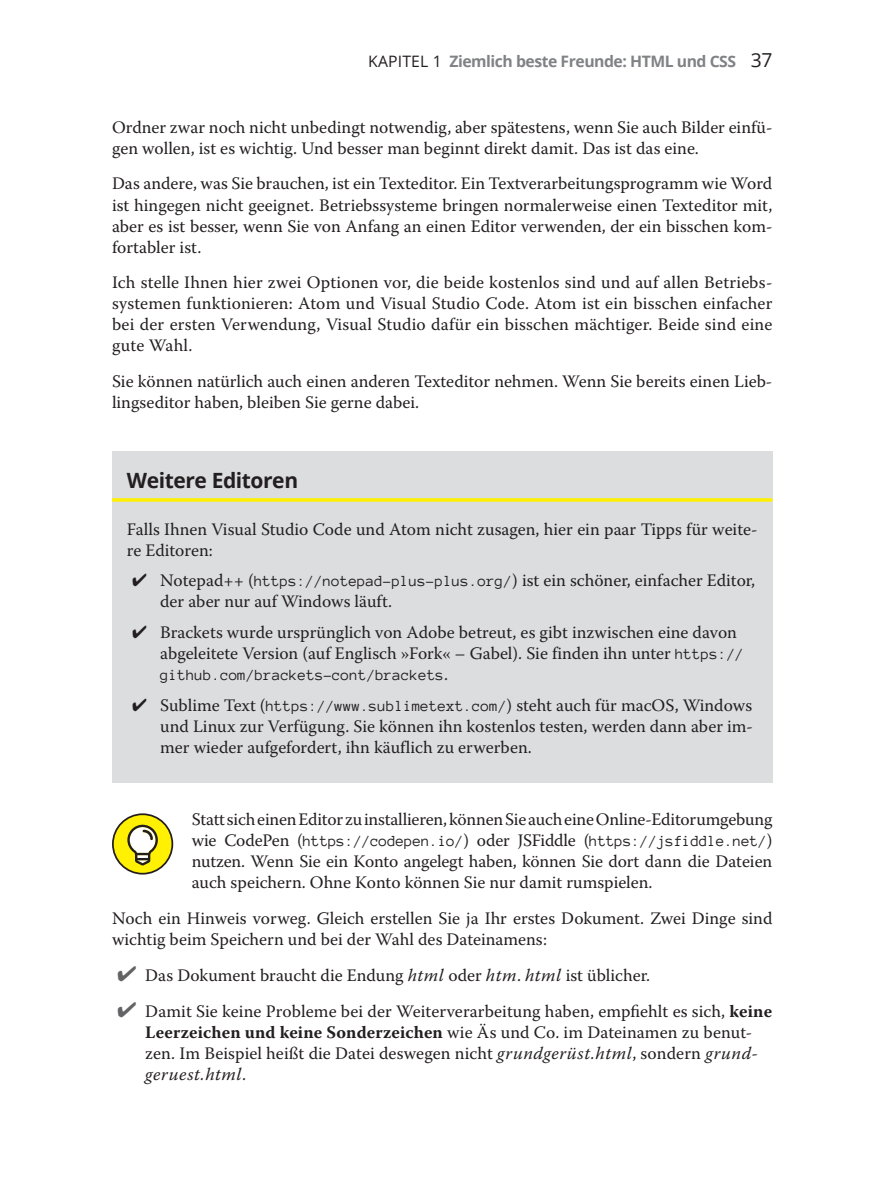
<style>
.page{position:relative;width:876px;height:1192px;background:#fff}
.page>*{position:absolute;margin:0;border:0;box-sizing:border-box;transform-origin:0 0}
.t1{font:700 21px "Open Sans";letter-spacing:-.02em;color:#231f20}
.t2{font:17.5px/21px "Warnock Pro";color:#231f20}
.t3{font:15.75px "Anonymous Pro";letter-spacing:-.005em;color:#231f20}
.t4{font:700 15.75px "Open Sans";letter-spacing:-.03em;color:#808285}
.s1{font-weight:400;color:#231f20}
.s2{font-weight:400;font-size:19.25px;color:#231f20}
.s3{font-family:"Anonymous Pro";font-size:15.75px}
.s4{font-family:"Warnock Pro";font-size:17.5px}
.s5{color:#636366}
.s6{font-style:italic}
.s7{font-weight:700}
</style>
<div class="page">
<div style="left:112px;top:450px;width:660px;height:67px;background:#dcdddf"></div>
<hr style="left:112px;top:498px;width:660px;height:3px;background:#fff101">
<div style="left:112px;top:502px;width:660px;height:82px;background:#dcdddf"></div>
<div style="left:112px;top:554px;width:660px;height:82px;background:#dcdddf"></div>
<div style="left:112px;top:606px;width:660px;height:103px;background:#dcdddf"></div>
<div style="left:112px;top:679px;width:660px;height:103px;background:#dcdddf"></div>
<svg style="left:112px;top:813px;width:61px;height:61px"></svg>
<p class="t4" style="left:368px;top:50px;width:405px"><span class="s1">KAPITEL 1</span> Ziemlich beste Freunde: HTML und CSS <span class="s2">37</span></p>
<p class="t2" style="left:112px;top:116px;width:661px">Ordner zwar noch nicht unbedingt notwendig, aber spätestens, wenn Sie auch Bilder einfü&shy;gen wollen, ist es wichtig. Und besser man beginnt direkt damit. Das ist das eine.</p>
<p class="t2" style="left:112px;top:173px;width:661px;text-align:justify">Das andere, was Sie brauchen, ist ein Texteditor. Ein Textverarbeitungsprogramm wie Word ist hingegen nicht geeignet. Betriebssysteme bringen normalerweise einen Texteditor mit, aber es ist besser, wenn Sie von Anfang an einen Editor verwenden, der ein bisschen kom&shy;fortabler ist.</p>
<p class="t2" style="left:112px;top:272px;width:661px;text-align:justify">Ich stelle Ihnen hier zwei Optionen vor, die beide kostenlos sind und auf allen Betriebs&shy;systemen funktionieren: Atom und Visual Studio Code. Atom ist ein bisschen einfacher bei der ersten Verwendung, Visual Studio dafür ein bisschen mächtiger. Beide sind eine gute Wahl.</p>
<p class="t2" style="left:112px;top:371px;width:661px">Sie können natürlich auch einen anderen Texteditor nehmen. Wenn Sie bereits einen Lieb&shy;lingseditor haben, bleiben Sie gerne dabei.</p>
<p class="t1" style="left:127px;top:465px;width:173px">Weitere Editoren</p>
<p class="t2" style="left:127px;top:518px;width:631px">Falls Ihnen Visual Studio Code und Atom nicht zusagen, hier ein paar Tipps für weite&shy;re Editoren:</p>
<p class="t2" style="left:160px;top:570px;width:596px;text-indent:-28px">✔ Notepad++ (<span class="s3">https://notepad-plus-plus.org/</span>) ist ein schöner, einfacher Editor, der aber nur auf Windows läuft.</p>
<p class="t2" style="left:160px;top:621px;width:585px;text-indent:-28px">✔ Brackets wurde ursprünglich von Adobe betreut, es gibt inzwischen eine davon abgeleitete Version (auf Englisch »Fork« – Gabel). Sie finden ihn unter <span class="s3">https://</span></p>
<p class="t3" style="left:160px;top:666px;width:289px">github.com/brackets-cont/brackets<span class="s4">.</span></p>
<p class="t2" style="left:160px;top:694px;width:594px;text-align:justify;text-indent:-28px">✔ Sublime Text (<span class="s3">https://www.sublimetext.com/</span>) steht auch für macOS, Windows und Linux zur Verfügung. Sie können ihn kostenlos testen, werden dann aber im&shy;mer wieder aufgefordert, ihn käuflich zu erwerben.</p>
<p class="t2" style="left:192px;top:808px;width:582px">Statt sich einen Editor zu installieren, können Sie auch eine Online-Editorumgebung</p>
<p class="t3" style="left:192px;top:831px;width:582px"><span class="s4">wie CodePen (</span>https://codepen.io/<span class="s4">) oder JSFiddle (</span>https://jsfiddle.net/<span class="s4">)</span></p>
<p class="t2" style="left:192px;top:850px;width:582px">nutzen. Wenn Sie ein Konto angelegt haben, können Sie dort dann die Dateien auch speichern. Ohne Konto können Sie nur damit rumspielen.</p>
<p class="t2" style="left:112px;top:907px;width:661px">Noch ein Hinweis vorweg. Gleich erstellen Sie ja Ihr erstes Dokument. Zwei Dinge sind wichtig beim Speichern und bei der Wahl des Dateinamens:</p>
<p class="t2" style="left:117px;top:964px;width:534px"><span class="s5">✔</span> Das Dokument braucht die Endung <span class="s6">html</span> oder <span class="s6">htm</span>. <span class="s6">html</span> ist üblicher.</p>
<p class="t2" style="left:145px;top:1000px;width:628px;text-indent:-28px"><span class="s5">✔</span> Damit Sie keine Probleme bei der Weiterverarbeitung haben, empfiehlt es sich, <span class="s7">keine Leerzeichen und keine Sonderzeichen</span> wie Äs und Co. im Dateinamen zu benut&shy;zen. Im Beispiel heißt die Datei deswegen nicht <span class="s6">grundgerüst.html</span>, sondern <span class="s6">grund&shy;geruest.html</span>.</p>
</div>
